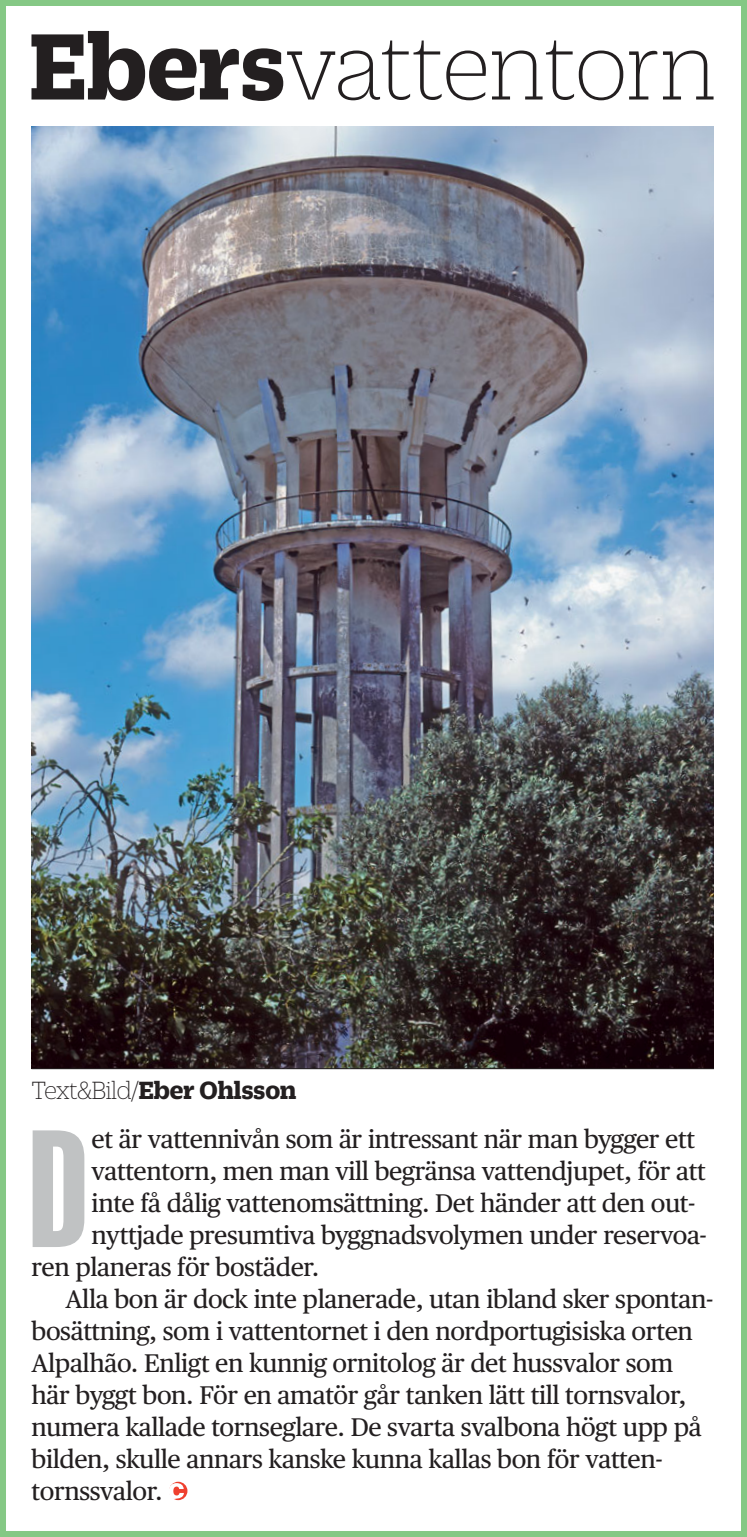
<style>
.page{position:relative;width:747px;height:1537px;background:#fff}
.page>*{position:absolute;margin:0;border:0;box-sizing:border-box;transform-origin:0 0}
.t1{font:700 162.9px "Graphik XX Cond";color:#c0c2c3}
.t2{font:100 101.7px "Duplicate Slab";letter-spacing:-.01em;color:#231f20}
.t3{font:700 27px "Duplicate Slab";color:#231f20}
.t4{font:25.5px "Publico Text";letter-spacing:-.015em;color:#231f20}
.s1{font-weight:700}
.s2{font-weight:100}
</style>
<div class="page">
<div style="left:0;top:0;width:746px;height:1536px;border:6px solid #85c885"></div>
<svg style="left:169px;top:1481px;width:18px;height:19px"></svg>
<svg style="left:169px;top:1483px;width:15px;height:15px"></svg>
<img style="left:32px;top:126px;width:681px;height:942px">
<hr style="left:32px;top:1068px;width:681px;height:1px;background:#231f20">
<h2 class="t2" style="left:30px;top:5px;width:687px"><span class="s1">Ebers</span>vattentorn</h2>
<p class="t3" style="left:32px;top:1071px;width:266px"><span class="s2">Text&amp;Bild/</span>Eber Ohlsson</p>
<h1 class="t1" style="left:29px;top:1093px;width:61px">D</h1>
<p class="t4" style="left:92px;top:1128px;width:604px">et är vattennivån som är intressant när man bygger ett</p>
<p class="t4" style="left:92px;top:1160px;width:615px">vattentorn, men man vill begränsa vattendjupet, för att</p>
<p class="t4" style="left:92px;top:1192px;width:605px">inte få dålig vattenomsättning. Det händer att den out-</p>
<p class="t4" style="left:92px;top:1224px;width:616px">nyttjade presumtiva byggnadsvolymen under reservoa-</p>
<p class="t4" style="left:32px;top:1256px;width:289px">ren planeras för bostäder.</p>
<p class="t4" style="left:66px;top:1288px;width:649px">Alla bon är dock inte planerade, utan ibland sker spontan-</p>
<p class="t4" style="left:32px;top:1320px;width:662px">bosättning, som i vattentornet i den nordportugisiska orten</p>
<p class="t4" style="left:32px;top:1352px;width:643px">Alpalhão. Enligt en kunnig ornitolog är det hussvalor som</p>
<p class="t4" style="left:32px;top:1384px;width:656px">här byggt bon. För en amatör går tanken lätt till tornsvalor,</p>
<p class="t4" style="left:32px;top:1416px;width:671px">numera kallade tornseglare. De svarta svalbona högt upp på</p>
<p class="t4" style="left:32px;top:1448px;width:632px">bilden, skulle annars kanske kunna kallas bon för vatten-</p>
<p class="t4" style="left:32px;top:1480px;width:133px">tornssvalor.</p>
</div>
